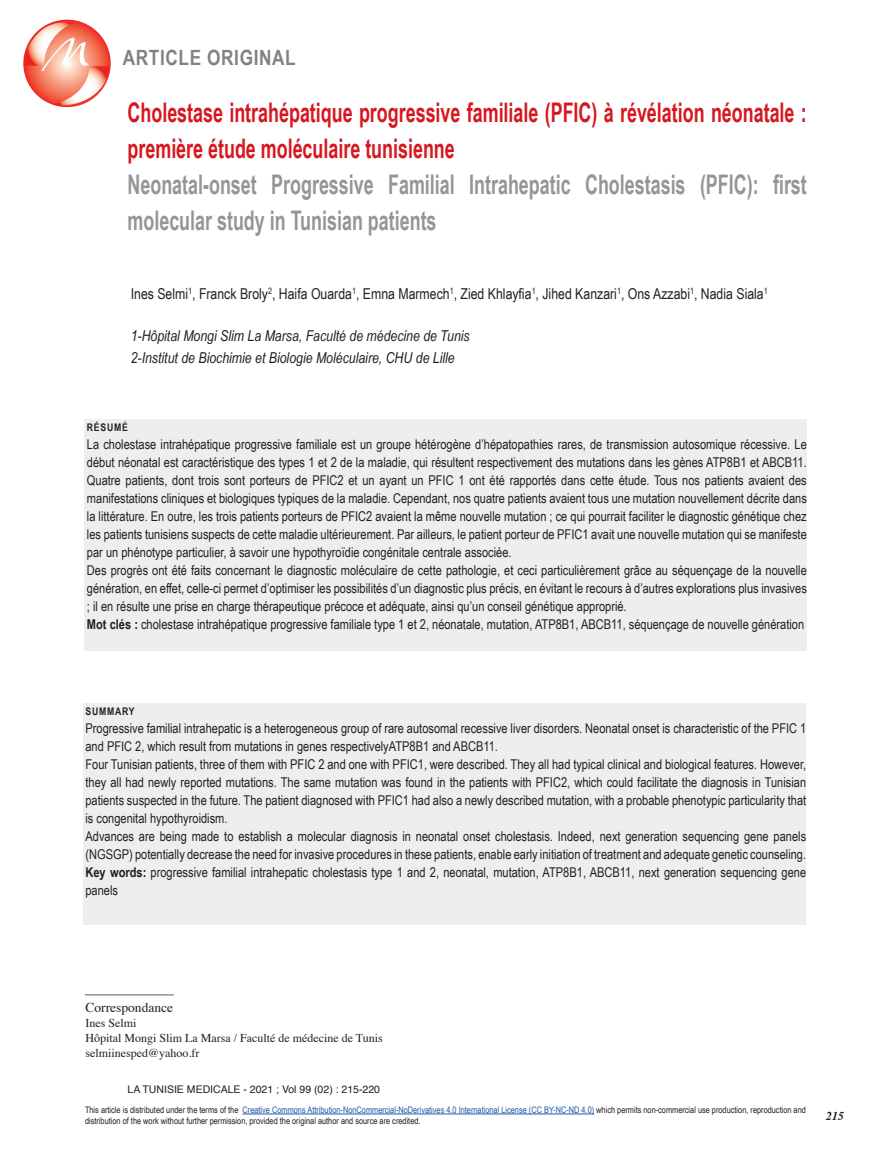
<style>
.page{position:relative;width:893px;height:1149px;background:#fff}
.page>*{position:absolute;margin:0;border:0;box-sizing:border-box;transform-origin:0 0}
.t1{font:700 27px/36px "Arial Narrow";color:#d7171f;scale:.81 1}
.t2{font:700 27px/36px "Arial Narrow";color:#939598;scale:.81 1}
.t3{font:700 21px "Arial Narrow";letter-spacing:.03em;color:#808285}
.t4{font:italic 15px/21px "Arial Narrow";color:#231f20}
.t5{font:15px "Arial Narrow";color:#231f20}
.t6{font:13.5px/18px "Arial Narrow";color:#231f20}
.t7{font:13.5px "Times";color:#231f20}
.t8{font:12px/15px "Times";color:#231f20}
.t9{font:italic 700 12px "Times";color:#231f20}
.t10{font:10.5px "Helvetica";color:#231f20}
.t11{font:700 10.5px "Arial Narrow";letter-spacing:.07em;color:#231f20}
.t12{font:9px/10.8px "Arial Narrow";color:#231f20}
.s1{font-weight:700}
.s2{color:#1e56a6}
</style>
<div class="page">
<div style="left:83px;top:703px;width:723px;height:221px;background:#eeeeef"></div>
<div style="left:85px;top:419px;width:722px;height:232px;background:#eeeeef"></div>
<hr style="left:85px;top:993px;width:89px;height:2px;background:#939598">
<svg style="left:23px;top:20px;width:88px;height:87px"></svg>
<svg style="left:24px;top:23px;width:85px;height:82px"></svg>
<hr style="left:243px;top:1113px;width:351px;height:1px;background:#1e56a6">
<h2 class="t3" style="left:123px;top:42px;width:175px">ARTICLE ORIGINAL</h2>
<h1 class="t1" style="left:128px;top:93px;width:840px">Cholestase intrahépatique progressive familiale (PFIC) à révélation néonatale : première étude moléculaire tunisienne</h1>
<h1 class="t2" style="left:128px;top:165px;width:840px">Neonatal-onset Progressive Familial Intrahepatic Cholestasis (PFIC): first molecular study in Tunisian patients</h1>
<p class="t5" style="left:131px;top:283px;width:639px">Ines Selmi<sup>1</sup>, Franck Broly<sup>2</sup>, Haifa Ouarda<sup>1</sup>, Emna Marmech<sup>1</sup>, Zied Khlayfia<sup>1</sup>, Jihed Kanzari<sup>1</sup>, Ons Azzabi<sup>1</sup>, Nadia Siala<sup>1</sup></p>
<p class="t4" style="left:131px;top:325px;width:340px">1-Hôpital Mongi Slim La Marsa, Faculté de médecine de Tunis<br>2-Institut de Biochimie et Biologie Moléculaire, CHU de Lille</p>
<p class="t11" style="left:87px;top:419px;width:42px">RÉSUMÉ</p>
<p class="t6" style="left:87px;top:434px;width:721px">La cholestase intrahépatique progressive familiale est un groupe hétérogène d’hépatopathies rares, de transmission autosomique récessive. Le début néonatal est caractéristique des types 1 et 2 de la maladie, qui résultent respectivement des mutations dans les gènes ATP8B1 et ABCB11.<br>Quatre patients, dont trois sont porteurs de PFIC2 et un ayant un PFIC 1 ont été rapportés dans cette étude. Tous nos patients avaient des manifestations cliniques et biologiques typiques de la maladie. Cependant, nos quatre patients avaient tous une mutation nouvellement décrite dans la littérature. En outre, les trois patients porteurs de PFIC2 avaient la même nouvelle mutation ; ce qui pourrait faciliter le diagnostic génétique chez les patients tunisiens suspects de cette maladie ultérieurement. Par ailleurs, le patient porteur de PFIC1 avait une nouvelle mutation qui se manifeste par un phénotype particulier, à savoir une hypothyroïdie congénitale centrale associée.<br>Des progrès ont été faits concernant le diagnostic moléculaire de cette pathologie, et ceci particulièrement grâce au séquençage de la nouvelle génération, en effet, celle-ci permet d’optimiser les possibilités d’un diagnostic plus précis, en évitant le recours à d’autres explorations plus invasives ; il en résulte une prise en charge thérapeutique précoce et adéquate, ainsi qu’un conseil génétique approprié.<br><span class="s1">Mot clés :</span> cholestase intrahépatique progressive familiale type 1 et 2, néonatale, mutation, ATP8B1, ABCB11, séquençage de nouvelle génération</p>
<p class="t11" style="left:85px;top:703px;width:51px">SUMMARY</p>
<p class="t6" style="left:85px;top:718px;width:722px">Progressive familial intrahepatic is a heterogeneous group of rare autosomal recessive liver disorders. Neonatal onset is characteristic of the PFIC 1 and PFIC 2, which result from mutations in genes respectivelyATP8B1 and ABCB11.<br>Four Tunisian patients, three of them with PFIC 2 and one with PFIC1, were described. They all had typical clinical and biological features. However, they all had newly reported mutations. The same mutation was found in the patients with PFIC2, which could facilitate the diagnosis in Tunisian patients suspected in the future. The patient diagnosed with PFIC1 had also a newly described mutation, with a probable phenotypic particularity that is congenital hypothyroidism.<br>Advances are being made to establish a molecular diagnosis in neonatal onset cholestasis. Indeed, next generation sequencing gene panels (NGSGP) potentially decrease the need for invasive procedures in these patients, enable early initiation of treatment and adequate genetic counseling.<br><span class="s1">Key words:</span> progressive familial intrahepatic cholestasis type 1 and 2, neonatal, mutation, ATP8B1, ABCB11, next generation sequencing gene panels</p>
<p class="t7" style="left:85px;top:994px;width:89px">Correspondance</p>
<p class="t8" style="left:85px;top:1014px;width:299px">Ines Selmi<br>Hôpital Mongi Slim La Marsa / Faculté de médecine de Tunis selmiinesped@yahoo.fr</p>
<p class="t10" style="left:128px;top:1080px;width:254px">LA TUNISIE MEDICALE - 2021 ; Vol 99 (02) : 215-220</p>
<p class="t12" style="left:85px;top:1103px;width:722px">This article is distributed under the terms of the <span class="s2">Creative Commons Attribution-NonCommercial-NoDerivatives 4.0 International License (CC BY-NC-ND 4.0)</span> which permits non-commercial use production, reproduction and distribution of the work without further permission, provided the original author and source are credited.</p>
<p class="t9" style="left:826px;top:1103px;width:19px">215</p>
</div>
